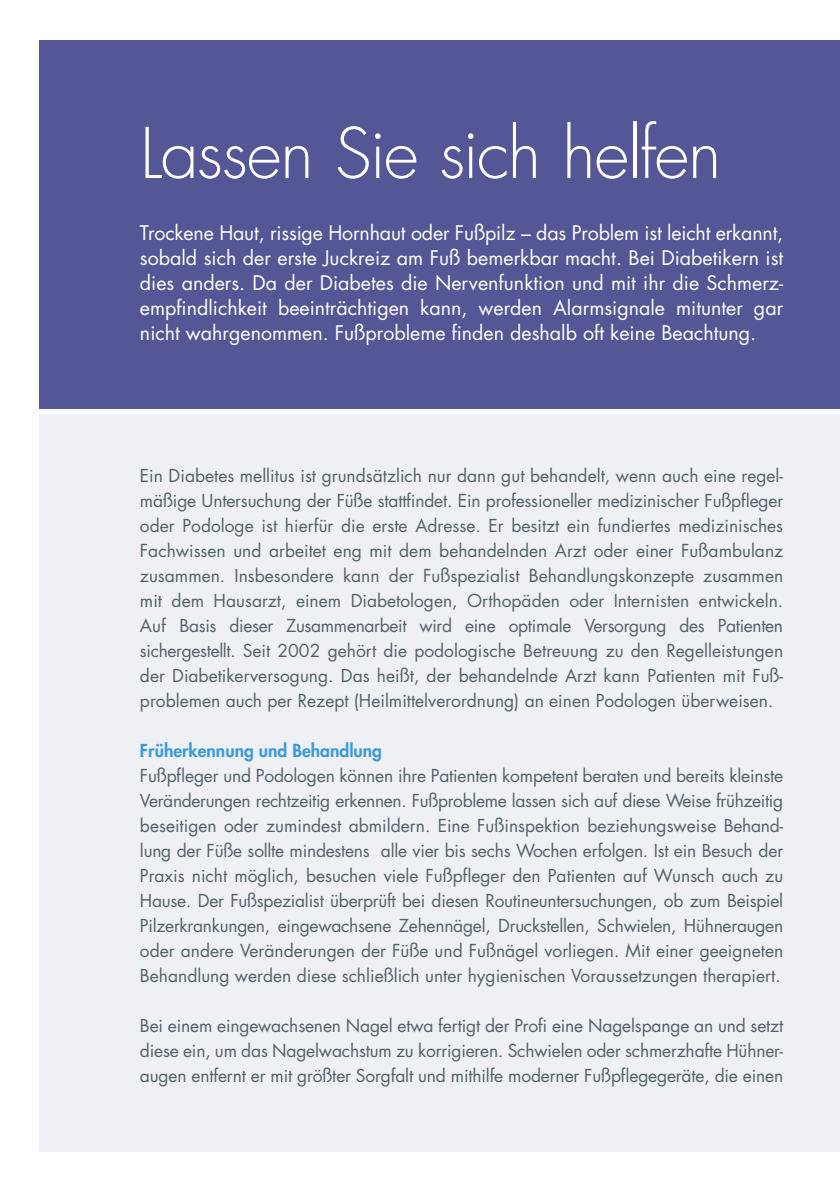
<style>
.page{position:relative;width:840px;height:1191px;background:#fff}
.page>*{position:absolute;margin:0;border:0;box-sizing:border-box;transform-origin:0 0}
.t1{font:300 68px "Futura Std";letter-spacing:-.02em;color:#fff}
.t2{font:19.6px/25px "Futura Std";color:#fff;text-align:justify}
.t3{font:17.4px/25px "Futura Std";color:#516268;text-align:justify}
.t4{font:800 17.4px "Futura Std";color:#3a9bdc}
</style>
<div class="page">
<div style="left:40px;top:414px;width:799px;height:737px;background:#eff0f3"></div>
<div style="left:40px;top:40px;width:799px;height:368px;background:#545695"></div>
<h1 class="t1" style="left:140px;top:112px;width:582px">Lassen Sie sich helfen</h1>
<p class="t2" style="left:140px;top:221px;width:644px">Trockene Haut, rissige Hornhaut oder Fußpilz – das Problem ist leicht erkannt, sobald sich der erste Juckreiz am Fuß bemerkbar macht. Bei Diabetikern ist dies anders. Da der Diabetes die Nervenfunktion und mit ihr die Schmerz&shy;empfindlichkeit beeinträchtigen kann, werden Alarmsignale mitunter gar nicht wahrgenommen. Fußprobleme finden deshalb oft keine Beachtung.</p>
<p class="t3" style="left:140px;top:463px;width:644px">Ein Diabetes mellitus ist grundsätzlich nur dann gut behandelt, wenn auch eine regel&shy;mäßige Untersuchung der Füße stattfindet. Ein professioneller medizinischer Fußpfleger oder Podologe ist hierfür die erste Adresse. Er besitzt ein fundiertes medizinisches Fachwissen und arbeitet eng mit dem behandelnden Arzt oder einer Fußambulanz zusammen. Insbesondere kann der Fußspezialist Behandlungskonzepte zusammen mit dem Hausarzt, einem Diabetologen, Orthopäden oder Internisten entwickeln.<br>Auf Basis dieser Zusammenarbeit wird eine optimale Versorgung des Patienten sichergestellt. Seit 2002 gehört die podologische Betreuung zu den Regelleistungen der Diabetikerversogung. Das heißt, der behandelnde Arzt kann Patienten mit Fuß&shy;problemen auch per Rezept (Heilmittelverordnung) an einen Podologen überweisen.</p>
<p class="t4" style="left:140px;top:739px;width:243px">Früherkennung und Behandlung</p>
<p class="t3" style="left:140px;top:763px;width:644px">Fußpfleger und Podologen können ihre Patienten kompetent beraten und bereits kleinste Veränderungen rechtzeitig erkennen. Fußprobleme lassen sich auf diese Weise frühzeitig beseitigen oder zumindest abmildern. Eine Fußinspektion beziehungsweise Behand&shy;lung der Füße sollte mindestens alle vier bis sechs Wochen erfolgen. Ist ein Besuch der Praxis nicht möglich, besuchen viele Fußpfleger den Patienten auf Wunsch auch zu Hause. Der Fußspezialist überprüft bei diesen Routineuntersuchungen, ob zum Beispiel Pilzerkrankungen, eingewachsene Zehennägel, Druckstellen, Schwielen, Hühneraugen oder andere Veränderungen der Füße und Fußnägel vorliegen. Mit einer geeigneten Behandlung werden diese schließlich unter hygienischen Voraussetzungen therapiert.</p>
<p class="t3" style="left:140px;top:1013px;width:644px">Bei einem eingewachsenen Nagel etwa fertigt der Profi eine Nagelspange an und setzt diese ein, um das Nagelwachstum zu korrigieren. Schwielen oder schmerzhafte Hühner&shy;augen entfernt er mit größter Sorgfalt und mithilfe moderner Fußpflegegeräte, die einen</p>
</div>
